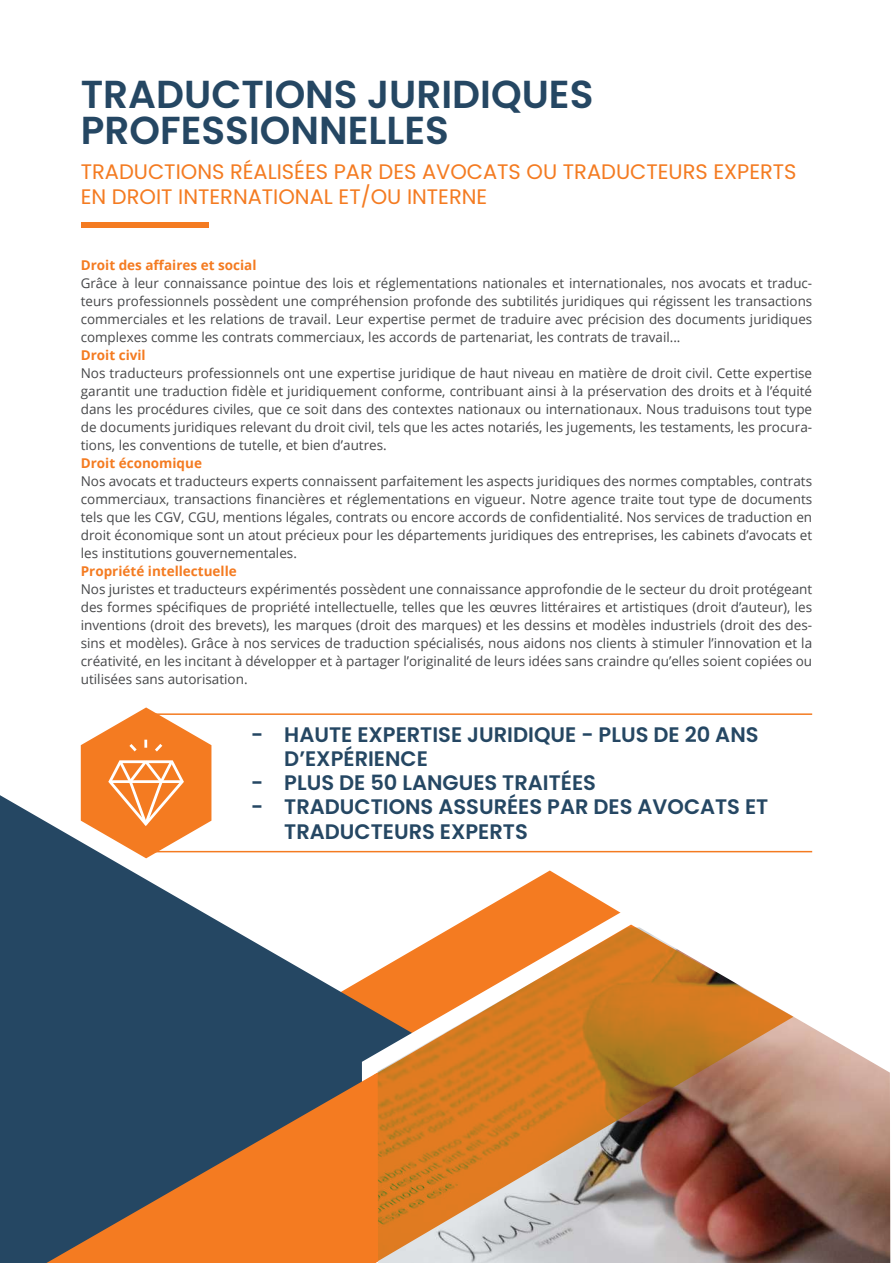
<style>
.page{position:relative;width:893px;height:1263px;background:#fff}
.page>*{position:absolute;margin:0;border:0;box-sizing:border-box;transform-origin:0 0}
.t1{font:600 39px/36px "Poppins";color:#254763}
.t2{font:600 21px/24px "Poppins";color:#254763}
.t3{font:21px/25.2px "Poppins";color:#f47b21}
.t4{font:13.5px/18px "Open Sans";color:#464749;text-align:justify}
.t5{font:700 13.5px "Open Sans";color:#f47b21}
</style>
<div class="page">
<svg style="left:0;top:795px;width:810px;height:468px"></svg>
<svg style="left:362px;top:905px;width:529px;height:358px"></svg>
<svg style="left:46px;top:1070px;width:327px;height:193px;background:#896043"></svg>
<img style="left:793px;top:927px;width:97px;height:336px">
<svg style="left:373px;top:924px;width:420px;height:339px;background:#c88a57"></svg>
<div style="left:81px;top:223px;width:127px;height:5px;background:#f47b21"></div>
<hr style="left:144px;top:713px;width:668px;height:2px;background:#f47b21">
<hr style="left:144px;top:851px;width:668px;height:1px;background:#f47b21">
<svg style="left:81px;top:707px;width:130px;height:151px"></svg>
<h1 class="t1" style="left:81px;top:77px;width:514px">TRADUCTIONS JURIDIQUES<br>PROFESSIONNELLES</h1>
<h2 class="t3" style="left:81px;top:159px;width:717px">TRADUCTIONS RÉALISÉES PAR DES AVOCATS OU TRADUCTEURS EXPERTS<br>EN DROIT INTERNATIONAL ET/OU INTERNE</h2>
<p class="t5" style="left:81px;top:255px;width:177px">Droit des affaires et social</p>
<p class="t4" style="left:81px;top:274px;width:733px">Grâce à leur connaissance pointue des lois et réglementations nationales et internationales, nos avocats et traduc&shy;teurs professionnels possèdent une compréhension profonde des subtilités juridiques qui régissent les transactions commerciales et les relations de travail. Leur expertise permet de traduire avec précision des documents juridiques complexes comme les contrats commerciaux, les accords de partenariat, les contrats de travail...</p>
<p class="t5" style="left:81px;top:345px;width:66px">Droit civil</p>
<p class="t4" style="left:81px;top:364px;width:733px">Nos traducteurs professionnels ont une expertise juridique de haut niveau en matière de droit civil. Cette expertise garantit une traduction fidèle et juridiquement conforme, contribuant ainsi à la préservation des droits et à l’équité dans les procédures civiles, que ce soit dans des contextes nationaux ou internationaux. Nous traduisons tout type de documents juridiques relevant du droit civil, tels que les actes notariés, les jugements, les testaments, les procura&shy;tions, les conventions de tutelle, et bien d’autres.</p>
<p class="t5" style="left:81px;top:453px;width:123px">Droit économique</p>
<p class="t4" style="left:81px;top:472px;width:733px">Nos avocats et traducteurs experts connaissent parfaitement les aspects juridiques des normes comptables, contrats commerciaux, transactions financières et réglementations en vigueur. Notre agence traite tout type de documents tels que les CGV, CGU, mentions légales, contrats ou encore accords de confidentialité. Nos services de traduction en droit économique sont un atout précieux pour les départements juridiques des entreprises, les cabinets d’avocats et les institutions gouvernementales.</p>
<p class="t5" style="left:81px;top:561px;width:157px">Propriété intellectuelle</p>
<p class="t4" style="left:81px;top:580px;width:733px">Nos juristes et traducteurs expérimentés possèdent une connaissance approfondie de le secteur du droit protégeant des formes spécifiques de propriété intellectuelle, telles que les œuvres littéraires et artistiques (droit d’auteur), les inventions (droit des brevets), les marques (droit des marques) et les dessins et modèles industriels (droit des des&shy;sins et modèles). Grâce à nos services de traduction spécialisés, nous aidons nos clients à stimuler l’innovation et la créativité, en les incitant à développer et à partager l’originalité de leurs idées sans craindre qu’elles soient copiées ou utilisées sans autorisation.</p>
<h2 class="t2" style="left:284px;top:723px;width:476px;text-indent:-33px">- HAUTE EXPERTISE JURIDIQUE - PLUS DE 20 ANS<br>D’EXPÉRIENCE</h2>
<h2 class="t2" style="left:251px;top:771px;width:346px">- PLUS DE 50 LANGUES TRAITÉES</h2>
<h2 class="t2" style="left:284px;top:795px;width:486px;text-indent:-33px">- TRADUCTIONS ASSURÉES PAR DES AVOCATS ET<br>TRADUCTEURS EXPERTS</h2>
</div>
